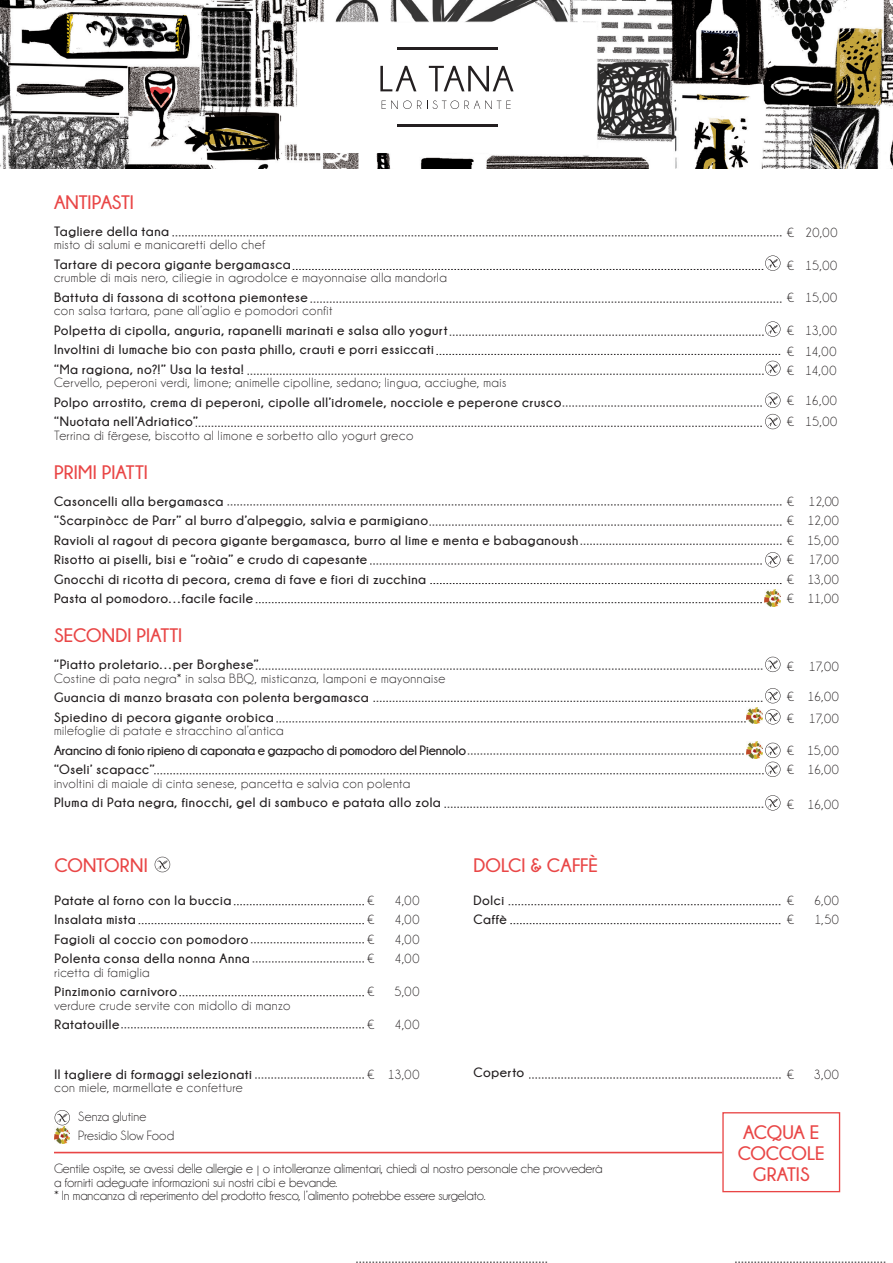
<style>
.page{position:relative;width:893px;height:1263px;background:#fff}
.page>*{position:absolute;margin:0;border:0;box-sizing:border-box;transform-origin:0 0}
.t1{font:700 19.5px "Champagne&Limousines";letter-spacing:-.005em;color:#e94646}
.t2{font:700 19.5px/21px "Champagne&Limousines";letter-spacing:-.025em;color:#e94646}
.t3{font:700 13.5px "Champagne&Limousines";letter-spacing:.04em;color:#231f20}
.t4{font:13.5px "Champagne&Limousines";letter-spacing:.035em;color:#231f20}
.t5{font:13.5px/13.5px "Champagne&Limousines";color:#231f20}
.t6{font:13.5px "Champagne&Limousines";letter-spacing:-.01em;color:#231f20}
.t7{font:700 13.5px "Champagne&Limousines";letter-spacing:-.015em;color:#231f20}
.t8{font:13.5px "Champagne&Limousines";letter-spacing:.01em;color:#231f20}
</style>
<div class="page">
<img style="left:0;top:0;width:893px;height:169px">
<div style="left:297px;top:22px;width:300px;height:131px;background:#fff"></div>
<svg style="left:380px;top:66px;width:36px;height:25px"></svg>
<svg style="left:429px;top:66px;width:85px;height:25px"></svg>
<svg style="left:382px;top:100px;width:129px;height:9px"></svg>
<hr style="left:397px;top:48px;width:100px;height:2px;background:#231f20">
<hr style="left:397px;top:125px;width:100px;height:2px;background:#231f20">
<svg style="left:227px;top:505px;width:554px;height:1px"></svg>
<svg style="left:429px;top:525px;width:352px;height:1px"></svg>
<svg style="left:580px;top:544px;width:201px;height:1px"></svg>
<svg style="left:430px;top:583px;width:351px;height:1px"></svg>
<svg style="left:256px;top:602px;width:506px;height:1px"></svg>
<svg style="left:370px;top:552px;width:410px;height:15px"></svg>
<img style="left:765px;top:590px;width:16px;height:16px">
<svg style="left:356px;top:1262px;width:191px;height:1px"></svg>
<svg style="left:735px;top:1262px;width:150px;height:1px"></svg>
<svg style="left:155px;top:857px;width:15px;height:15px"></svg>
<svg style="left:234px;top:904px;width:130px;height:1px"></svg>
<svg style="left:509px;top:904px;width:271px;height:1px"></svg>
<svg style="left:139px;top:923px;width:225px;height:1px"></svg>
<svg style="left:510px;top:923px;width:270px;height:1px"></svg>
<svg style="left:251px;top:942px;width:113px;height:1px"></svg>
<svg style="left:253px;top:962px;width:111px;height:1px"></svg>
<svg style="left:179px;top:995px;width:185px;height:1px"></svg>
<svg style="left:121px;top:1027px;width:243px;height:1px"></svg>
<svg style="left:255px;top:1078px;width:109px;height:1px"></svg>
<svg style="left:529px;top:1078px;width:252px;height:1px"></svg>
<hr style="left:54px;top:1152px;width:668px;height:1px;background:#e94646">
<div style="left:722px;top:1112px;width:118px;height:80px;border:1px solid #e94646"></div>
<svg style="left:55px;top:1110px;width:15px;height:15px"></svg>
<img style="left:54px;top:1127px;width:16px;height:16px">
<svg style="left:373px;top:688px;width:407px;height:15px"></svg>
<svg style="left:276px;top:709px;width:504px;height:15px"></svg>
<svg style="left:154px;top:743px;width:626px;height:34px"></svg>
<svg style="left:444px;top:795px;width:336px;height:15px"></svg>
<svg style="left:256px;top:657px;width:524px;height:15px"></svg>
<img style="left:747px;top:741px;width:16px;height:17px">
<svg style="left:436px;top:354px;width:344px;height:1px"></svg>
<svg style="left:172px;top:236px;width:609px;height:1px"></svg>
<svg style="left:310px;top:302px;width:471px;height:1px"></svg>
<img style="left:747px;top:707px;width:16px;height:17px">
<svg style="left:196px;top:414px;width:584px;height:15px"></svg>
<svg style="left:563px;top:393px;width:217px;height:15px"></svg>
<svg style="left:247px;top:361px;width:533px;height:15px"></svg>
<svg style="left:450px;top:321px;width:330px;height:16px"></svg>
<svg style="left:293px;top:255px;width:487px;height:16px"></svg>
<p class="t1" style="left:54px;top:191px;width:81px">ANTIPASTI</p>
<p class="t3" style="left:54px;top:223px;width:117px">Tagliere della tana</p>
<p class="t4" style="left:54px;top:238px;width:212px">misto di salumi e manicaretti dello chef</p>
<p class="t3" style="left:54px;top:256px;width:238px">Tartare di pecora gigante bergamasca</p>
<p class="t4" style="left:54px;top:271px;width:394px">crumble di mais nero, ciliegie in agrodolce e mayonnaise alla mandorla</p>
<p class="t3" style="left:54px;top:289px;width:255px">Battuta di fassona di scottona piemontese</p>
<p class="t4" style="left:54px;top:304px;width:280px">con salsa tartara, pane all’aglio e pomodori confit</p>
<p class="t3" style="left:54px;top:322px;width:395px">Polpetta di cipolla, anguria, rapanelli marinati e salsa allo yogurt</p>
<p class="t3" style="left:54px;top:342px;width:381px">Involtini di lumache bio con pasta phillo, crauti e porri essiccati</p>
<p class="t3" style="left:54px;top:361px;width:191px">“Ma ragiona, no?!” Usa la testa!</p>
<p class="t4" style="left:54px;top:376px;width:454px">Cervello, peperoni verdi, limone; animelle cipolline, sedano; lingua, acciughe, mais</p>
<p class="t3" style="left:54px;top:394px;width:509px">Polpo arrostito, crema di peperoni, cipolle all’idromele, nocciole e peperone crusco</p>
<p class="t3" style="left:54px;top:414px;width:146px">“Nuotata nell’Adriatico”</p>
<p class="t4" style="left:54px;top:428px;width:361px">Terrina di fërgese, biscotto al limone e sorbetto allo yogurt greco</p>
<p class="t1" style="left:54px;top:461px;width:95px">PRIMI PIATTI</p>
<p class="t3" style="left:54px;top:493px;width:171px">Casoncelli alla bergamasca</p>
<p class="t3" style="left:54px;top:513px;width:376px">“Scarpinòcc de Parr” al burro d’alpeggio, salvia e parmigiano</p>
<p class="t3" style="left:54px;top:532px;width:526px">Ravioli al ragout di pecora gigante bergamasca, burro al lime e menta e babaganoush</p>
<p class="t3" style="left:54px;top:552px;width:315px">Risotto ai piselli, bisi e “roàia” e crudo di capesante</p>
<p class="t3" style="left:54px;top:571px;width:374px">Gnocchi di ricotta di pecora, crema di fave e fiori di zucchina</p>
<p class="t3" style="left:54px;top:591px;width:200px">Pasta al pomodoro…facile facile</p>
<p class="t1" style="left:54px;top:625px;width:130px">SECONDI PIATTI</p>
<p class="t3" style="left:54px;top:657px;width:206px">“Piatto proletario…per Borghese”</p>
<p class="t4" style="left:54px;top:671px;width:393px">Costine di pata negra* in salsa BBQ, misticanza, lamponi e mayonnaise</p>
<p class="t3" style="left:54px;top:690px;width:316px">Guancia di manzo brasata con polenta bergamasca</p>
<p class="t3" style="left:54px;top:709px;width:221px">Spiedino di pecora gigante orobica</p>
<p class="t4" style="left:54px;top:724px;width:231px">milefoglie di patate e stracchino al’antica</p>
<p class="t7" style="left:54px;top:742px;width:414px">Arancino di fonio ripieno di caponata e gazpacho di pomodoro del Piennolo</p>
<p class="t3" style="left:54px;top:762px;width:102px">“Oseli’ scapacc”</p>
<p class="t4" style="left:54px;top:776px;width:358px">involtini di maiale di cinta senese, pancetta e salvia con polenta</p>
<p class="t3" style="left:54px;top:795px;width:388px">Pluma di Pata negra, finocchi, gel di sambuco e patata allo zola</p>
<p class="t1" style="left:55px;top:854px;width:95px">CONTORNI</p>
<p class="t3" style="left:55px;top:892px;width:178px">Patate al forno con la buccia</p>
<p class="t3" style="left:55px;top:912px;width:83px">Insalata mista</p>
<p class="t3" style="left:55px;top:931px;width:196px">Fagioli al coccio con pomodoro</p>
<p class="t3" style="left:55px;top:951px;width:197px">Polenta consa della nonna Anna</p>
<p class="t4" style="left:55px;top:965px;width:97px">ricetta di famiglia</p>
<p class="t3" style="left:55px;top:984px;width:124px">Pinzimonio carnivoro</p>
<p class="t4" style="left:55px;top:998px;width:237px">verdure crude servite con midollo di manzo</p>
<p class="t3" style="left:55px;top:1017px;width:66px">Ratatouille</p>
<p class="t3" style="left:55px;top:1066px;width:199px">Il tagliere di formaggi selezionati</p>
<p class="t4" style="left:55px;top:1081px;width:190px">con miele, marmellate e confetture</p>
<p class="t8" style="left:78px;top:1109px;width:70px">Senza glutine</p>
<p class="t5" style="left:78px;top:1129px;width:97px">Presidio Slow Food</p>
<p class="t4" style="left:368px;top:893px;width:8px">€</p>
<p class="t4" style="left:395px;top:893px;width:26px">4,00</p>
<p class="t4" style="left:368px;top:913px;width:8px">€</p>
<p class="t4" style="left:395px;top:913px;width:26px">4,00</p>
<p class="t4" style="left:368px;top:932px;width:8px">€</p>
<p class="t4" style="left:395px;top:932px;width:26px">4,00</p>
<p class="t4" style="left:368px;top:952px;width:8px">€</p>
<p class="t4" style="left:395px;top:952px;width:26px">4,00</p>
<p class="t4" style="left:368px;top:985px;width:8px">€</p>
<p class="t4" style="left:394px;top:985px;width:26px">5,00</p>
<p class="t4" style="left:368px;top:1018px;width:8px">€</p>
<p class="t4" style="left:395px;top:1018px;width:26px">4,00</p>
<p class="t4" style="left:368px;top:1067px;width:53px">€ 13,00</p>
<p class="t1" style="left:473px;top:854px;width:126px">DOLCI &amp; CAFFÈ</p>
<p class="t3" style="left:473px;top:892px;width:32px">Dolci</p>
<p class="t3" style="left:473px;top:912px;width:35px">Caffè</p>
<p class="t3" style="left:473px;top:1065px;width:52px">Coperto</p>
<p class="t5" style="left:54px;top:1162px;width:550px">Gentile ospite, se avessi delle allergie e | o intolleranze alimentari, chiedi al nostro personale che provvederà a fornirti adeguate informazioni sui nostri cibi e bevande.</p>
<p class="t6" style="left:54px;top:1189px;width:433px">* In mancanza di reperimento del prodotto fresco, l’alimento potrebbe essere surgelato.</p>
<p class="t4" style="left:787px;top:226px;width:52px">€ 20,00</p>
<p class="t4" style="left:787px;top:259px;width:52px">€ 15,00</p>
<p class="t4" style="left:787px;top:290px;width:52px">€ 15,00</p>
<p class="t4" style="left:787px;top:323px;width:51px">€ 13,00</p>
<p class="t4" style="left:787px;top:344px;width:51px">€ 14,00</p>
<p class="t4" style="left:787px;top:364px;width:51px">€ 14,00</p>
<p class="t4" style="left:787px;top:394px;width:51px">€ 16,00</p>
<p class="t4" style="left:787px;top:415px;width:52px">€ 15,00</p>
<p class="t4" style="left:787px;top:494px;width:53px">€ 12,00</p>
<p class="t4" style="left:787px;top:514px;width:53px">€ 12,00</p>
<p class="t4" style="left:787px;top:533px;width:53px">€ 15,00</p>
<p class="t4" style="left:787px;top:553px;width:53px">€ 17,00</p>
<p class="t4" style="left:787px;top:572px;width:53px">€ 13,00</p>
<p class="t4" style="left:787px;top:592px;width:53px">€ 11,00</p>
<p class="t4" style="left:787px;top:659px;width:53px">€ 17,00</p>
<p class="t4" style="left:787px;top:689px;width:53px">€ 16,00</p>
<p class="t4" style="left:787px;top:712px;width:53px">€ 17,00</p>
<p class="t4" style="left:787px;top:743px;width:53px">€ 15,00</p>
<p class="t4" style="left:787px;top:763px;width:53px">€ 16,00</p>
<p class="t4" style="left:787px;top:797px;width:53px">€ 16,00</p>
<p class="t4" style="left:787px;top:893px;width:8px">€</p>
<p class="t4" style="left:814px;top:893px;width:26px">6,00</p>
<p class="t4" style="left:787px;top:913px;width:8px">€</p>
<p class="t4" style="left:814px;top:913px;width:26px">1,50</p>
<p class="t4" style="left:787px;top:1067px;width:8px">€</p>
<p class="t4" style="left:814px;top:1067px;width:27px">3,00</p>
<p class="t2" style="left:738px;top:1121px;width:89px">ACQUA E<br>COCCOLE</p>
<p class="t1" style="left:753px;top:1163px;width:58px">GRATIS</p>
</div>
